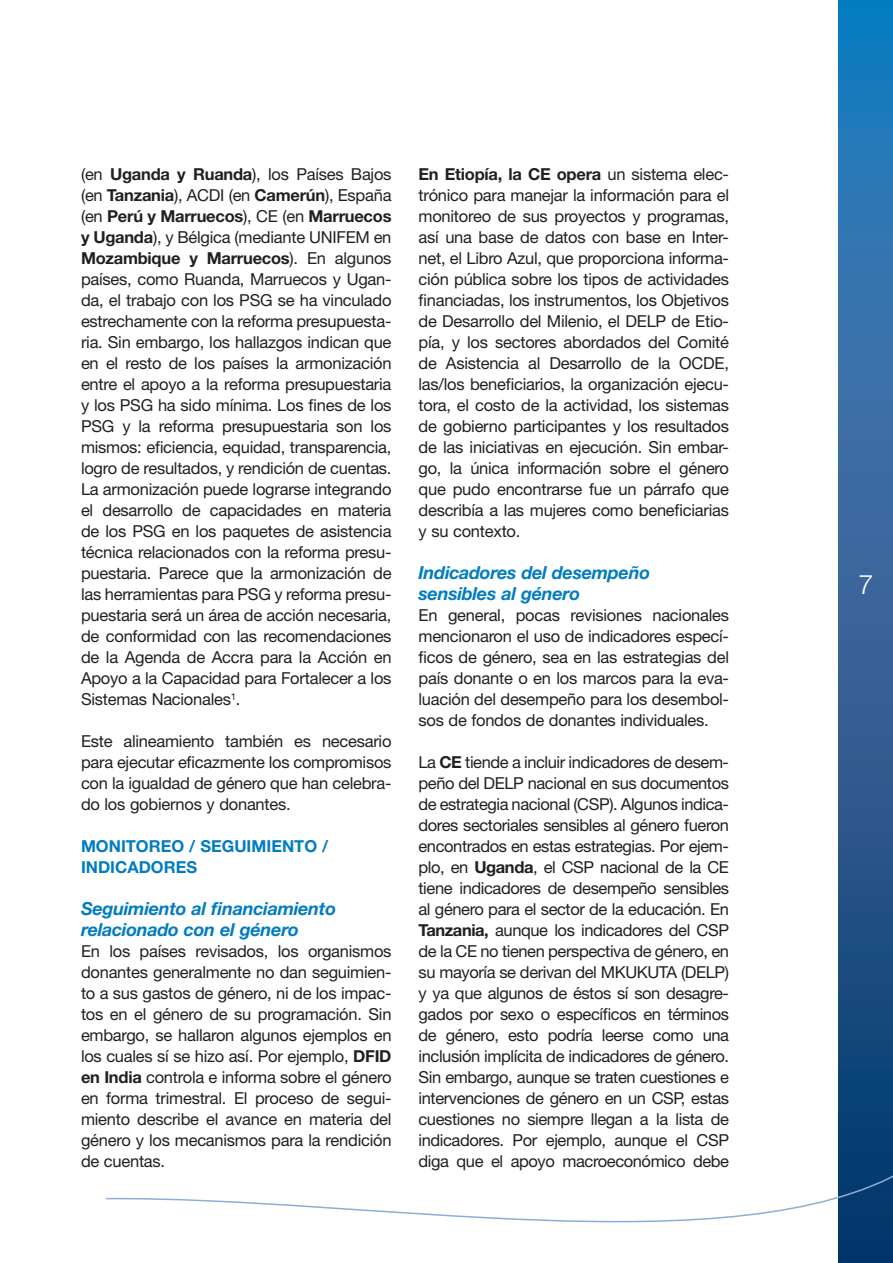
<style>
.page{position:relative;width:893px;height:1263px;background:#fff}
.page>*{position:absolute;margin:0;border:0;box-sizing:border-box;transform-origin:0 0}
.t1{font:300 27px "Helvetica Neue";color:#fff}
.t2{font:italic 700 18px/21px "Helvetica Neue";letter-spacing:-.015em;color:#007cc2}
.t3{font:16.5px/21px "Helvetica Neue";letter-spacing:-.015em;color:#231f20;text-align:justify}
.t4{font:700 16.5px/21px "Helvetica Neue";color:#007cc2}
.s1{font-weight:700}
</style>
<div class="page">
<svg style="left:839px;top:0;width:54px;height:1167px;background:#29629a"></svg>
<svg style="left:106px;top:1167px;width:787px;height:96px"></svg>
<p class="t3" style="left:81px;top:163px;width:312px">(en <span class="s1">Uganda y Ruanda</span>), los Países Bajos (en <span class="s1">Tanzania</span>), ACDI (en <span class="s1">Camerún</span>), España (en <span class="s1">Perú y Marruecos</span>), CE (en <span class="s1">Marruecos y Uganda</span>), y Bélgica (mediante UNIFEM en <span class="s1">Mozambique y Marruecos</span>). En algunos países, como Ruanda, Marruecos y Ugan&shy;da, el trabajo con los PSG se ha vinculado estrechamente con la reforma presupuesta&shy;ria. Sin embargo, los hallazgos indican que en el resto de los países la armonización entre el apoyo a la reforma presupuestaria y los PSG ha sido mínima. Los fines de los PSG y la reforma presupuestaria son los mismos: eficiencia, equidad, transparencia, logro de resultados, y rendición de cuentas.<br>La armonización puede lograrse integrando el desarrollo de capacidades en materia de los PSG en los paquetes de asistencia técnica relacionados con la reforma presu&shy;puestaria. Parece que la armonización de las herramientas para PSG y reforma presu&shy;puestaria será un área de acción necesaria, de conformidad con las recomendaciones de la Agenda de Accra para la Acción en Apoyo a la Capacidad para Fortalecer a los Sistemas Nacionales<sup>1</sup>.</p>
<p class="t3" style="left:81px;top:730px;width:312px">Este alineamiento también es necesario para ejecutar eficazmente los compromisos con la igualdad de género que han celebra&shy;do los gobiernos y donantes.</p>
<p class="t4" style="left:81px;top:835px;width:249px">MONITOREO / SEGUIMIENTO /<br>INDICADORES</p>
<p class="t2" style="left:81px;top:898px;width:257px">Seguimiento al financiamiento relacionado con el género</p>
<p class="t3" style="left:81px;top:940px;width:312px">En los países revisados, los organismos donantes generalmente no dan seguimien&shy;to a sus gastos de género, ni de los impac&shy;tos en el género de su programación. Sin embargo, se hallaron algunos ejemplos en los cuales sí se hizo así. Por ejemplo, <span class="s1">DFID en India</span> controla e informa sobre el género en forma trimestral. El proceso de segui&shy;miento describe el avance en materia del género y los mecanismos para la rendición de cuentas.</p>
<p class="t3" style="left:419px;top:163px;width:312px"><span class="s1">En Etiopía, la CE opera</span> un sistema elec&shy;trónico para manejar la información para el monitoreo de sus proyectos y programas, así una base de datos con base en Inter&shy;net, el Libro Azul, que proporciona informa&shy;ción pública sobre los tipos de actividades financiadas, los instrumentos, los Objetivos de Desarrollo del Milenio, el DELP de Etio&shy;pía, y los sectores abordados del Comité de Asistencia al Desarrollo de la OCDE, las/los beneficiarios, la organización ejecu&shy;tora, el costo de la actividad, los sistemas de gobierno participantes y los resultados de las iniciativas en ejecución. Sin embar&shy;go, la única información sobre el género que pudo encontrarse fue un párrafo que describía a las mujeres como beneficiarias y su contexto.</p>
<p class="t2" style="left:418px;top:562px;width:233px">Indicadores del desempeño sensibles al género</p>
<p class="t3" style="left:418px;top:604px;width:312px">En general, pocas revisiones nacionales mencionaron el uso de indicadores especí&shy;ficos de género, sea en las estrategias del país donante o en los marcos para la eva&shy;luación del desempeño para los desembol&shy;sos de fondos de donantes individuales.</p>
<p class="t3" style="left:419px;top:751px;width:312px">La <span class="s1">CE</span> tiende a incluir indicadores de desem&shy;peño del DELP nacional en sus documentos de estrategia nacional (CSP). Algunos indica&shy;dores sectoriales sensibles al género fueron encontrados en estas estrategias. Por ejem&shy;plo, en <span class="s1">Uganda</span>, el CSP nacional de la CE tiene indicadores de desempeño sensibles al género para el sector de la educación. En <span class="s1">Tanzania,</span> aunque los indicadores del CSP de la CE no tienen perspectiva de género, en su mayoría se derivan del MKUKUTA (DELP) y ya que algunos de éstos sí son desagre&shy;gados por sexo o específicos en términos de género, esto podría leerse como una inclusión implícita de indicadores de género.<br>Sin embargo, aunque se traten cuestiones e intervenciones de género en un CSP, estas cuestiones no siempre llegan a la lista de indicadores. Por ejemplo, aunque el CSP diga que el apoyo macroeconómico debe</p>
<h1 class="t1" style="left:858px;top:568px;width:17px">7</h1>
</div>
